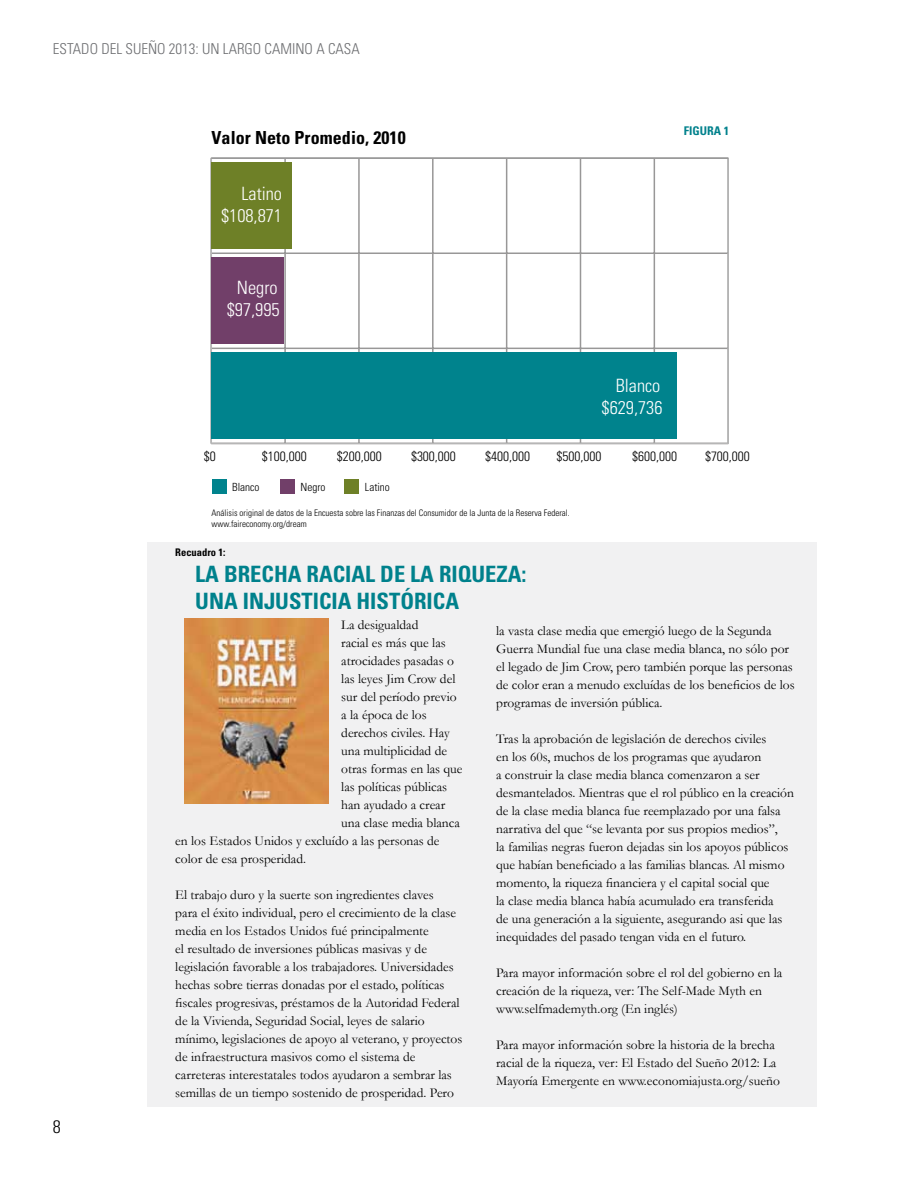
<style>
.page{position:relative;width:918px;height:1188px;background:#fff}
.page>*{position:absolute;margin:0;border:0;box-sizing:border-box;transform-origin:0 0}
.t1{font:700 condensed 22.5px/27px "Univers";color:#00818c}
.t2{font:300 condensed 18.3px/21.8px "Univers";color:#fff;text-align:right}
.t3{font:700 condensed 18px "Univers";letter-spacing:.005em;color:#010101}
.t4{font:300 condensed 18px "Univers";color:#000}
.t5{font:300 condensed 15px "Univers";color:#6d6e71}
.t6{font:13.5px/18px "Garamond";color:#000}
.t7{font:300 condensed 13.5px "Univers";color:#000}
.t8{font:700 condensed 12px "Univers";color:#00818c}
.t9{font:300 condensed 11.25px "Univers";color:#000}
.t10{font:700 condensed 10.5px "Univers";color:#000}
.t11{font:300 condensed 9px/10.8px "Univers";color:#000}
</style>
<div class="page">
<div style="left:147px;top:542px;width:669px;height:565px;background:#f1f1f2"></div>
<img style="left:184px;top:619px;width:145px;height:185px">
<hr style="left:284px;top:158px;width:2px;height:285px;background:#989797">
<hr style="left:358px;top:158px;width:2px;height:285px;background:#989797">
<hr style="left:432px;top:158px;width:2px;height:285px;background:#989797">
<hr style="left:506px;top:158px;width:1px;height:285px;background:#989797">
<hr style="left:580px;top:158px;width:1px;height:285px;background:#989797">
<hr style="left:654px;top:158px;width:1px;height:285px;background:#989797">
<hr style="left:211px;top:253px;width:517px;height:1px;background:#989797">
<hr style="left:211px;top:348px;width:517px;height:1px;background:#989797">
<div style="left:211px;top:157px;width:518px;height:287px;border:2px solid #b6b6b6"></div>
<div style="left:211px;top:258px;width:73px;height:86px;background:#713f69"></div>
<div style="left:211px;top:162px;width:81px;height:87px;background:#6e8027"></div>
<hr style="left:211px;top:157px;width:517px;height:2px;background:#989797">
<div style="left:212px;top:479px;width:15px;height:15px;background:#00838d"></div>
<div style="left:280px;top:479px;width:15px;height:15px;background:#713f69"></div>
<div style="left:344px;top:479px;width:15px;height:15px;background:#6e8027"></div>
<div style="left:212px;top:352px;width:465px;height:87px;background:#00838d"></div>
<p class="t5" style="left:53px;top:39px;width:308px">ESTADO DEL SUEÑO 2013: UN LARGO CAMINO A CASA</p>
<h3 class="t3" style="left:212px;top:127px;width:196px">Valor Neto Promedio, 2010</h3>
<h2 class="t2" style="left:221px;top:183px;width:63px">Latino $108,871</h2>
<h2 class="t2" style="left:227px;top:277px;width:54px;text-align:center">Negro $97,995</h2>
<p class="t8" style="left:684px;top:123px;width:47px">FIGURA 1</p>
<h2 class="t2" style="left:602px;top:375px;width:63px">Blanco $629,736</h2>
<p class="t7" style="left:204px;top:448px;width:13px">$0</p>
<p class="t7" style="left:262px;top:448px;width:46px">$100,000</p>
<p class="t7" style="left:337px;top:448px;width:46px">$200,000</p>
<p class="t7" style="left:411px;top:448px;width:46px">$300,000</p>
<p class="t7" style="left:485px;top:448px;width:46px">$400,000</p>
<p class="t7" style="left:557px;top:448px;width:46px">$500,000</p>
<p class="t7" style="left:632px;top:448px;width:46px">$600,000</p>
<p class="t7" style="left:705px;top:448px;width:46px">$700,000</p>
<p class="t9" style="left:301px;top:480px;width:26px">Negro</p>
<p class="t9" style="left:365px;top:480px;width:26px">Latino</p>
<p class="t11" style="left:212px;top:507px;width:360px">Análisis original de datos de la Encuesta sobre las Finanzas del Consumidor de la Junta de la Reserva Federal. www.faireconomy.org/dream</p>
<p class="t9" style="left:232px;top:480px;width:29px">Blanco</p>
<p class="t10" style="left:175px;top:546px;width:52px">Recuadro 1:</p>
<h1 class="t1" style="left:195px;top:561px;width:333px">LA BRECHA RACIAL DE LA RIQUEZA:<br>UNA INJUSTICIA HISTÓRICA</h1>
<h3 class="t4" style="left:53px;top:1116px;width:9px">8</h3>
<p class="t6" style="left:341px;top:615px;width:79px">La desigualdad</p>
<p class="t6" style="left:341px;top:633px;width:106px">racial es más que las</p>
<p class="t6" style="left:341px;top:651px;width:114px">atrocidades pasadas o</p>
<p class="t6" style="left:341px;top:669px;width:116px">las leyes Jim Crow del</p>
<p class="t6" style="left:341px;top:687px;width:117px">sur del período previo</p>
<p class="t6" style="left:341px;top:705px;width:87px">a la época de los</p>
<p class="t6" style="left:341px;top:723px;width:110px">derechos civiles. Hay</p>
<p class="t6" style="left:341px;top:741px;width:107px">una multiplicidad de</p>
<p class="t6" style="left:341px;top:759px;width:123px">otras formas en las que</p>
<p class="t6" style="left:341px;top:777px;width:107px">las políticas públicas</p>
<p class="t6" style="left:341px;top:795px;width:106px">han ayudado a crear</p>
<p class="t6" style="left:341px;top:813px;width:120px">una clase media blanca</p>
<p class="t6" style="left:175px;top:831px;width:266px">en los Estados Unidos y excluído a las personas de</p>
<p class="t6" style="left:175px;top:849px;width:132px">color de esa prosperidad.</p>
<p class="t6" style="left:175px;top:885px;width:289px">El trabajo duro y la suerte son ingredientes claves<br>para el éxito individual, pero el crecimiento de la clase media en los Estados Unidos fué principalmente<br>el resultado de inversiones públicas masivas y de legislación favorable a los trabajadores. Universidades hechas sobre tierras donadas por el estado, políticas fiscales progresivas, préstamos de la Autoridad Federal de la Vivienda, Seguridad Social, leyes de salario mínimo, legislaciones de apoyo al veterano, y proyectos de infraestructura masivos como el sistema de carreteras interestatales todos ayudaron a sembrar las semillas de un tiempo sostenido de prosperidad. Pero</p>
<p class="t6" style="left:496px;top:622px;width:300px">la vasta clase media que emergió luego de la Segunda Guerra Mundial fue una clase media blanca, no sólo por el legado de Jim Crow, pero también porque las personas de color eran a menudo excluídas de los beneficios de los programas de inversión pública.</p>
<p class="t6" style="left:496px;top:730px;width:299px">Tras la aprobación de legislación de derechos civiles<br>en los 60s, muchos de los programas que ayudaron<br>a construir la clase media blanca comenzaron a ser desmantelados. Mientras que el rol público en la creación de la clase media blanca fue reemplazado por una falsa narrativa del que “se levanta por sus propios medios”,<br>la familias negras fueron dejadas sin los apoyos públicos que habían beneficiado a las familias blancas. Al mismo momento, la riqueza financiera y el capital social que<br>la clase media blanca había acumulado era transferida<br>de una generación a la siguiente, asegurando asi que las inequidades del pasado tengan vida en el futuro.</p>
<p class="t6" style="left:496px;top:964px;width:288px">Para mayor información sobre el rol del gobierno en la creación de la riqueza, ver: The Self-Made Myth en www.selfmademyth.org (En inglés)</p>
<p class="t6" style="left:496px;top:1036px;width:285px">Para mayor información sobre la historia de la brecha racial de la riqueza, ver: El Estado del Sueño 2012: La<br>Mayoría Emergente en www.economiajusta.org/sueño</p>
</div>
